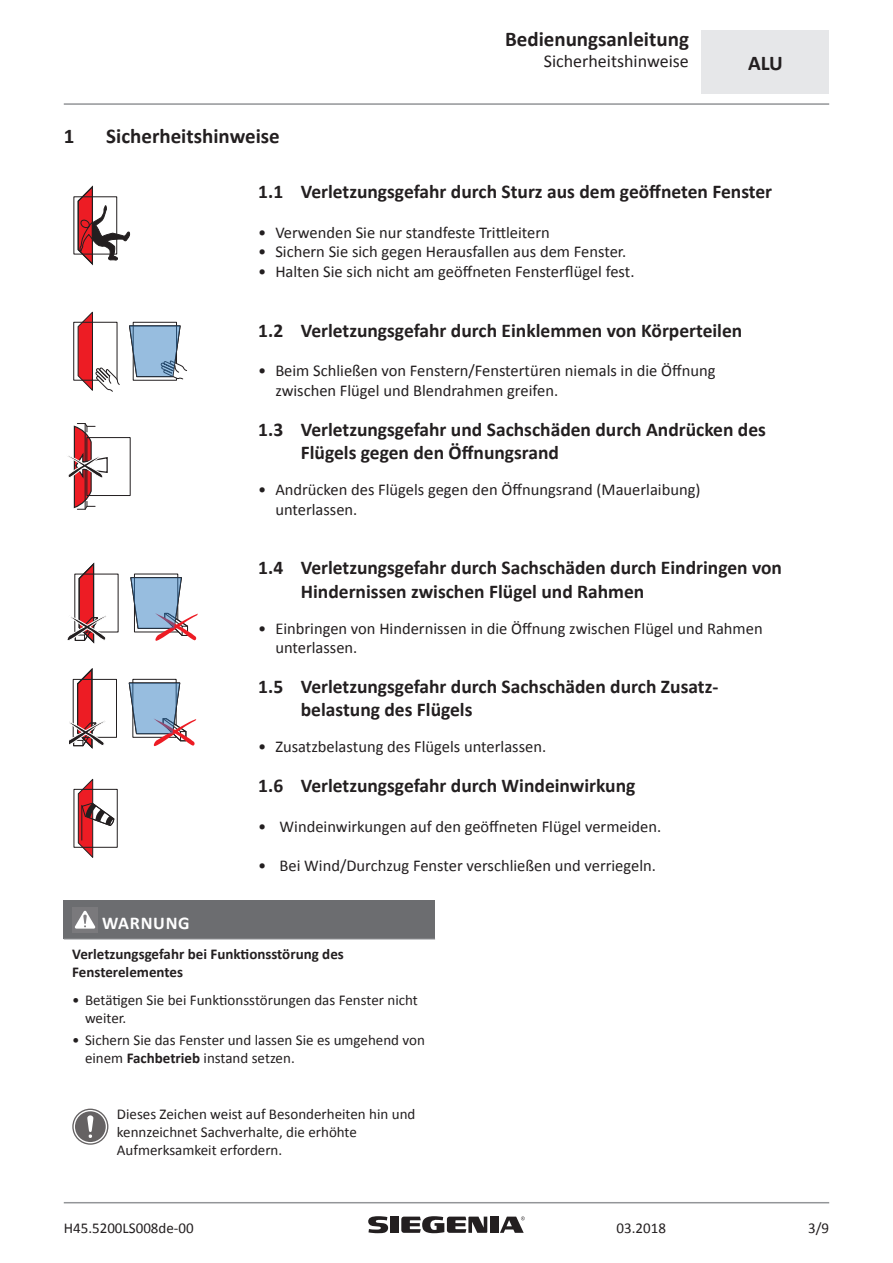
<style>
.page{position:relative;width:893px;height:1263px;background:#fff}
.page>*{position:absolute;margin:0;border:0;box-sizing:border-box;transform-origin:0 0}
.Tbl_text_14pt_right{font:700 21px "Calibri";color:#231f20}
.Tbl_text_14pt_center{font:700 21px "Calibri";color:#231f20}
.t1{font:700 19.5px/23.4px "Calibri";color:#231f20}
.Header_sub_Outside{font:18px "Calibri";color:#231f20}
.Signal_Word_White{font:700 18px "Calibri";letter-spacing:.04em;color:#fff}
.t2{font:16.5px/19.8px "Calibri";color:#231f20}
.Tbl_text_10pt_left{font:15px/18px "Calibri";color:#231f20}
.Tbl_text_10pt_left_b{font:700 15px/18px "Calibri";color:#231f20}
.s1{font-weight:700}
</style>
<div class="page">
<hr style="left:64px;top:1202px;width:765px;height:1px;background:#939598">
<hr style="left:64px;top:103px;width:765px;height:2px;background:#939598">
<svg style="left:77px;top:185px;width:53px;height:81px"></svg>
<div style="left:133px;top:322px;width:44px;height:58px;border:1px solid #231f20"></div>
<svg style="left:78px;top:312px;width:42px;height:80px"></svg>
<svg style="left:129px;top:325px;width:58px;height:54px"></svg>
<div style="left:87px;top:437px;width:43px;height:59px;border:1px solid #231f20"></div>
<svg style="left:68px;top:423px;width:40px;height:86px"></svg>
<svg style="left:67px;top:563px;width:41px;height:80px"></svg>
<svg style="left:130px;top:577px;width:68px;height:64px"></svg>
<div style="left:133px;top:679px;width:43px;height:58px;border:1px solid #231f20"></div>
<div style="left:73px;top:679px;width:44px;height:58px;border:1px solid #231f20"></div>
<svg style="left:69px;top:668px;width:37px;height:81px"></svg>
<svg style="left:129px;top:683px;width:68px;height:64px"></svg>
<svg style="left:78px;top:778px;width:36px;height:80px"></svg>
<div style="left:64px;top:901px;width:371px;height:38px;background:#6c6d70"></div>
<hr style="left:64px;top:939px;width:371px;height:1px;background:#939598">
<div style="left:72px;top:907px;width:26px;height:25px;background:#7a797c"></div>
<svg style="left:75px;top:911px;width:20px;height:18px"></svg>
<svg style="left:72px;top:1108px;width:36px;height:37px"></svg>
<svg style="left:74px;top:1110px;width:33px;height:33px"></svg>
<div style="left:75px;top:1111px;width:31px;height:31px;background:#656263;border-radius:50%"></div>
<svg style="left:87px;top:1115px;width:6px;height:23px"></svg>
<div style="left:390px;top:1216px;width:9px;height:17px;background:#231f20"></div>
<svg style="left:368px;top:1216px;width:20px;height:17px"></svg>
<div style="left:490px;top:1216px;width:9px;height:17px;background:#231f20"></div>
<svg style="left:401px;top:1216px;width:86px;height:17px"></svg>
<svg style="left:500px;top:1216px;width:25px;height:17px"></svg>
<div style="left:702px;top:30px;width:127px;height:64px;background:#e6e7e9"></div>
<p class="Tbl_text_14pt_right" style="left:64px;top:123px;width:12px">1</p>
<p class="Tbl_text_14pt_right" style="left:106px;top:123px;width:175px">Sicherheitshinweise</p>
<p class="Tbl_text_14pt_right" style="left:505px;top:25px;width:185px">Bedienungsanleitung</p>
<p class="Header_sub_Outside" style="left:544px;top:50px;width:147px">Sicherheitshinweise</p>
<p class="Tbl_text_14pt_center" style="left:748px;top:49px;width:36px">ALU</p>
<p class="t1" style="left:258px;top:180px;width:515px">1.1 Verletzungsgefahr durch Sturz aus dem geöffneten Fenster</p>
<p class="t2" style="left:258px;top:222px;width:293px">• Verwenden Sie nur standfeste Trittleitern</p>
<p class="t2" style="left:258px;top:242px;width:369px">• Sichern Sie sich gegen Herausfallen aus dem Fenster.</p>
<p class="t2" style="left:258px;top:262px;width:378px">• Halten Sie sich nicht am geöffneten Fensterflügel fest.</p>
<p class="t1" style="left:258px;top:318px;width:485px">1.2 Verletzungsgefahr durch Einklemmen von Körperteilen</p>
<p class="t2" style="left:275px;top:361px;width:442px;text-indent:-17px">• Beim Schließen von Fenstern/Fenstertüren niemals in die Öffnung zwischen Flügel und Blendrahmen greifen.</p>
<p class="t1" style="left:301px;top:417px;width:467px;text-indent:-43px">1.3 Verletzungsgefahr und Sachschäden durch Andrücken des<br>Flügels gegen den Öffnungsrand</p>
<p class="t2" style="left:275px;top:480px;width:427px;text-indent:-17px">• Andrücken des Flügels gegen den Öffnungsrand (Mauerlaibung) unterlassen.</p>
<p class="t1" style="left:301px;top:556px;width:483px;text-indent:-43px">1.4 Verletzungsgefahr durch Sachschäden durch Eindringen von<br>Hindernissen zwischen Flügel und Rahmen</p>
<p class="t2" style="left:275px;top:618px;width:489px;text-indent:-17px">• Einbringen von Hindernissen in die Öffnung zwischen Flügel und Rahmen unterlassen.</p>
<p class="t1" style="left:301px;top:675px;width:419px;text-indent:-43px">1.5 Verletzungsgefahr durch Sachschäden durch Zusatz&shy;belastung des Flügels</p>
<p class="t2" style="left:258px;top:737px;width:289px">• Zusatzbelastung des Flügels unterlassen.</p>
<p class="t1" style="left:258px;top:774px;width:379px">1.6 Verletzungsgefahr durch Windeinwirkung</p>
<p class="t2" style="left:258px;top:816px;width:404px">• Windeinwirkungen auf den geöffneten Flügel vermeiden.</p>
<p class="t2" style="left:258px;top:856px;width:399px">• Bei Wind/Durchzug Fenster verschließen und verriegeln.</p>
<p class="Signal_Word_White" style="left:102px;top:911px;width:89px">WARNUNG</p>
<p class="Tbl_text_10pt_left_b" style="left:72px;top:945px;width:273px">Verletzungsgefahr bei Funktionsstörung des<br>Fensterelementes</p>
<p class="Tbl_text_10pt_left" style="left:85px;top:991px;width:334px;text-indent:-13px">• Betätigen Sie bei Funktionsstörungen das Fenster nicht weiter.</p>
<p class="Tbl_text_10pt_left" style="left:85px;top:1031px;width:341px;text-indent:-13px">• Sichern Sie das Fenster und lassen Sie es umgehend von einem <span class="s1">Fachbetrieb</span> instand setzen.</p>
<p class="Tbl_text_10pt_left" style="left:117px;top:1105px;width:300px">Dieses Zeichen weist auf Besonderheiten hin und kennzeichnet Sachverhalte, die erhöhte<br>Aufmerksamkeit erfordern.</p>
<p class="Tbl_text_10pt_left" style="left:64px;top:1219px;width:131px">H45.5200LS008de-00</p>
<p class="Tbl_text_10pt_left" style="left:617px;top:1219px;width:51px">03.2018</p>
<p class="Tbl_text_10pt_left" style="left:808px;top:1219px;width:23px">3/9</p>
</div>
